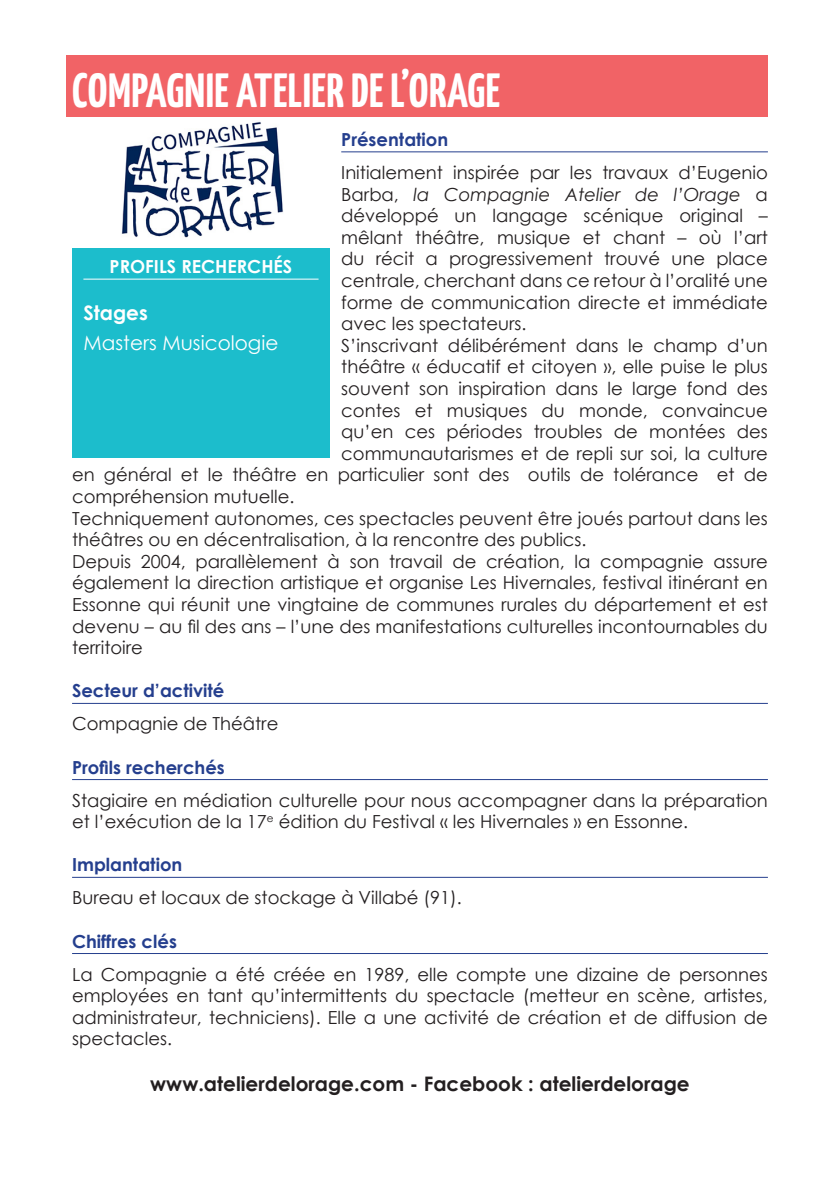
<style>
.page{position:relative;width:840px;height:1191px;background:#fff}
.page>*{position:absolute;margin:0;border:0;box-sizing:border-box;transform-origin:0 0}
.titre_1{font:700 48px "Yanone Kaffeesatz";letter-spacing:.01em;color:#fff}
.t1{font:700 20px "Century Gothic";color:#231f20}
.texte_profil_recherc{font:20px "Century Gothic";color:#fff}
.intertitre_profil_re{font:700 20px "Century Gothic";color:#fff}
.t2{font:18px/21.6px "Century Gothic";color:#231f20;text-align:justify}
.texte_principal_-_in{font:700 18px "Century Gothic";color:#253f8e}
.titre_profil_recherc{font:700 18px "Century Gothic";color:#fff}
.s1{font-style:italic}
</style>
<div class="page">
<div style="left:66px;top:55px;width:701px;height:62px;background:#f16366"></div>
<hr style="left:341px;top:151px;width:426px;height:1px;background:#253f8e">
<hr style="left:72px;top:703px;width:695px;height:1px;background:#253f8e">
<hr style="left:72px;top:779px;width:695px;height:1px;background:#253f8e">
<hr style="left:72px;top:877px;width:695px;height:1px;background:#253f8e">
<hr style="left:72px;top:953px;width:695px;height:1px;background:#253f8e">
<img style="left:121px;top:122px;width:162px;height:116px">
<div style="left:72px;top:248px;width:258px;height:210px;background:#1cbdcc"></div>
<hr style="left:83px;top:279px;width:235px;height:1px;background:#fff">
<p class="titre_1" style="left:72px;top:61px;width:429px">COMPAGNIE ATELIER DE L’ORAGE</p>
<p class="texte_principal_-_in" style="left:341px;top:126px;width:108px">Présentation</p>
<p class="t2" style="left:341px;top:161px;width:428px">Initialement inspirée par les travaux d’Eugenio Barba, <span class="s1">la Compagnie Atelier de l’Orage</span> a développé un langage scénique original – mêlant théâtre, musique et chant – où l’art du récit a progressivement trouvé une place centrale, cherchant dans ce retour à l’oralité une forme de communication directe et immédiate avec les spectateurs.</p>
<p class="t2" style="left:341px;top:334px;width:428px">S’inscrivant délibérément dans le champ d’un</p>
<p class="t2" style="left:341px;top:356px;width:428px">théâtre « éducatif et citoyen », elle puise le plus</p>
<p class="t2" style="left:341px;top:377px;width:428px">souvent son inspiration dans le large fond des</p>
<p class="t2" style="left:341px;top:399px;width:428px">contes et musiques du monde, convaincue</p>
<p class="t2" style="left:341px;top:420px;width:428px">qu’en ces périodes troubles de montées des</p>
<p class="t2" style="left:341px;top:442px;width:428px">communautarismes et de repli sur soi, la culture</p>
<p class="t2" style="left:72px;top:464px;width:697px">en général et le théâtre en particulier sont des outils de tolérance et de</p>
<p class="t2" style="left:72px;top:485px;width:221px">compréhension mutuelle.</p>
<p class="t2" style="left:72px;top:507px;width:697px">Techniquement autonomes, ces spectacles peuvent être joués partout dans les théâtres ou en décentralisation, à la rencontre des publics.</p>
<p class="t2" style="left:72px;top:550px;width:697px">Depuis 2004, parallèlement à son travail de création, la compagnie assure également la direction artistique et organise Les Hivernales, festival itinérant en Essonne qui réunit une vingtaine de communes rurales du département et est devenu – au fil des ans – l’une des manifestations culturelles incontournables du territoire</p>
<p class="texte_principal_-_in" style="left:72px;top:677px;width:154px">Secteur d’activité</p>
<p class="t2" style="left:72px;top:713px;width:208px">Compagnie de Théâtre</p>
<p class="texte_principal_-_in" style="left:72px;top:753px;width:154px">Profils recherchés</p>
<p class="t2" style="left:72px;top:789px;width:697px">Stagiaire en médiation culturelle pour nous accompagner dans la préparation et l’exécution de la 17<sup>e</sup> édition du Festival « les Hivernales » en Essonne.</p>
<p class="texte_principal_-_in" style="left:72px;top:851px;width:112px">Implantation</p>
<p class="t2" style="left:72px;top:886px;width:388px">Bureau et locaux de stockage à Villabé (91).</p>
<p class="texte_principal_-_in" style="left:72px;top:927px;width:106px">Chiffres clés</p>
<p class="t2" style="left:72px;top:963px;width:697px">La Compagnie a été créée en 1989, elle compte une dizaine de personnes employées en tant qu’intermittents du spectacle (metteur en scène, artistes, administrateur, techniciens). Elle a une activité de création et de diffusion de spectacles.</p>
<p class="t1" style="left:150px;top:1068px;width:540px">www.atelierdelorage.com - Facebook : atelierdelorage</p>
<p class="titre_profil_recherc" style="left:110px;top:253px;width:184px">PROFILS RECHERCHÉS</p>
<p class="intertitre_profil_re" style="left:83px;top:297px;width:66px">Stages</p>
<p class="texte_profil_recherc" style="left:83px;top:328px;width:196px">Masters Musicologie</p>
</div>
